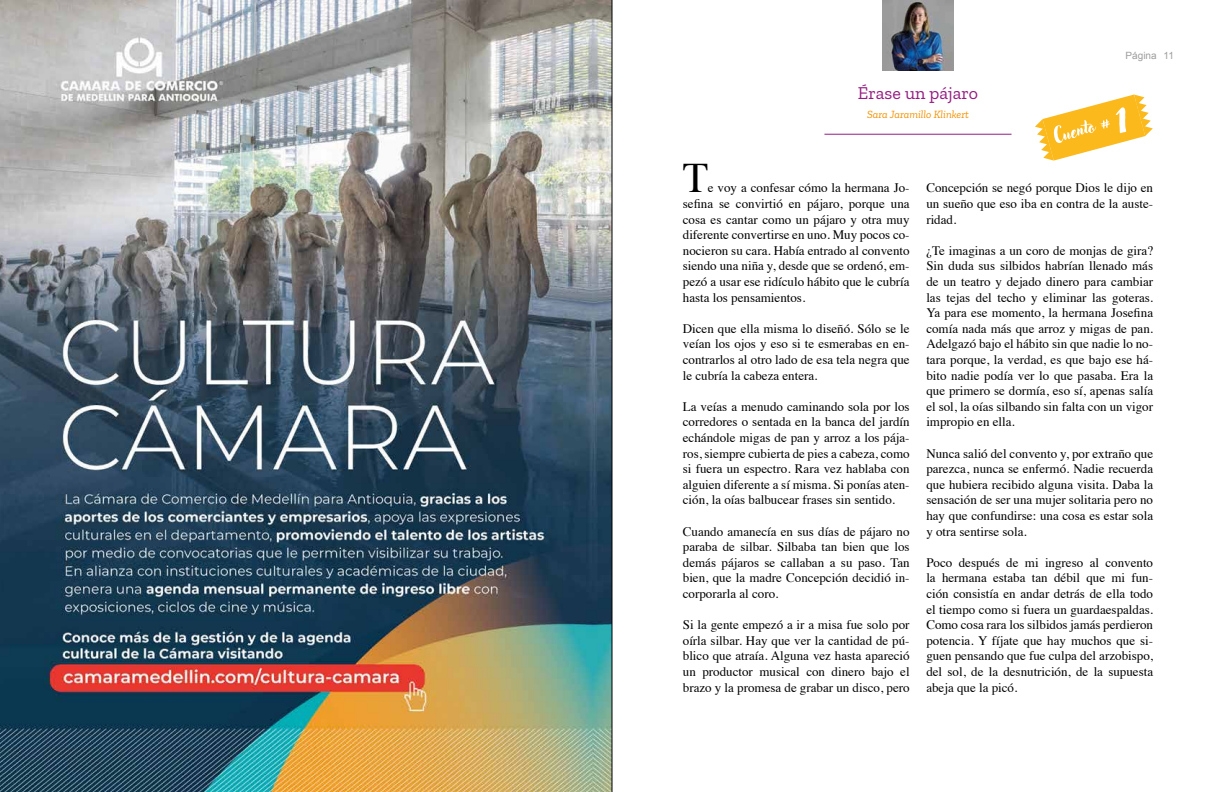
<style>
.page{position:relative;width:1224px;height:792px;background:#fff}
.page>*{position:absolute;margin:0;border:0;box-sizing:border-box;transform-origin:0 0}
.t1{font:42px "Times";color:#000}
.t2{font:18px "Zilla Slab";color:#951b81}
.t3{font:13px/15.6px "Times";color:#000;text-align:justify}
.t4{font:italic 11px "Zilla Slab";color:#f39200}
.t5{font:10px "Arial";color:#9d9d9c}
</style>
<div class="page">
<img style="left:0;top:0;width:612px;height:792px">
<img style="left:883px;top:0;width:70px;height:71px">
<hr style="left:824px;top:134px;width:188px;height:1px;background:#951b81">
<hr style="left:612px;top:0;width:1px;height:792px;background:#000">
<svg style="left:1035px;top:95px;width:118px;height:66px"></svg>
<h2 class="t2" style="left:858px;top:83px;width:122px">Érase un pájaro</h2>
<p class="t4" style="left:867px;top:109px;width:103px">Sara Jaramillo Klinkert</p>
<p class="t5" style="left:1126px;top:49px;width:50px">Página 11</p>
<h1 class="t1" style="left:683px;top:139px;width:27px">T</h1>
<p class="t3" style="left:683px;top:179px;width:228px;text-indent:25px">e voy a confesar cómo la hermana Jo&shy;sefina se convirtió en pájaro, porque una cosa es cantar como un pájaro y otra muy diferente convertirse en uno. Muy pocos co&shy;nocieron su cara. Había entrado al convento siendo una niña y, desde que se ordenó, em&shy;pezó a usar ese ridículo hábito que le cubría hasta los pensamientos.</p>
<p class="t3" style="left:683px;top:319px;width:228px">Dicen que ella misma lo diseñó. Sólo se le veían los ojos y eso si te esmerabas en en&shy;contrarlos al otro lado de esa tela negra que le cubría la cabeza entera.</p>
<p class="t3" style="left:683px;top:397px;width:228px">La veías a menudo caminando sola por los corredores o sentada en la banca del jardín echándole migas de pan y arroz a los pája&shy;ros, siempre cubierta de pies a cabeza, como si fuera un espectro. Rara vez hablaba con alguien diferente a sí misma. Si ponías aten&shy;ción, la oías balbucear frases sin sentido.</p>
<p class="t3" style="left:683px;top:522px;width:228px">Cuando amanecía en sus días de pájaro no paraba de silbar. Silbaba tan bien que los demás pájaros se callaban a su paso. Tan bien, que la madre Concepción decidió in&shy;corporarla al coro.</p>
<p class="t3" style="left:683px;top:616px;width:228px">Si la gente empezó a ir a misa fue solo por oírla silbar. Hay que ver la cantidad de pú&shy;blico que atraía. Alguna vez hasta apareció un productor musical con dinero bajo el brazo y la promesa de grabar un disco, pero</p>
<p class="t3" style="left:926px;top:179px;width:228px">Concepción se negó porque Dios le dijo en un sueño que eso iba en contra de la auste&shy;ridad.</p>
<p class="t3" style="left:926px;top:241px;width:228px">¿Te imaginas a un coro de monjas de gira?<br>Sin duda sus silbidos habrían llenado más de un teatro y dejado dinero para cambiar las tejas del techo y eliminar las goteras.<br>Ya para ese momento, la hermana Josefina comía nada más que arroz y migas de pan.<br>Adelgazó bajo el hábito sin que nadie lo no&shy;tara porque, la verdad, es que bajo ese há&shy;bito nadie podía ver lo que pasaba. Era la que primero se dormía, eso sí, apenas salía el sol, la oías silbando sin falta con un vigor impropio en ella.</p>
<p class="t3" style="left:926px;top:444px;width:228px">Nunca salió del convento y, por extraño que parezca, nunca se enfermó. Nadie recuerda que hubiera recibido alguna visita. Daba la sensación de ser una mujer solitaria pero no hay que confundirse: una cosa es estar sola y otra sentirse sola.</p>
<p class="t3" style="left:926px;top:553px;width:228px">Poco después de mi ingreso al convento la hermana estaba tan débil que mi fun&shy;ción consistía en andar detrás de ella todo el tiempo como si fuera un guardaespaldas.<br>Como cosa rara los silbidos jamás perdieron potencia. Y fíjate que hay muchos que si&shy;guen pensando que fue culpa del arzobispo, del sol, de la desnutrición, de la supuesta abeja que la picó.</p>
</div>
